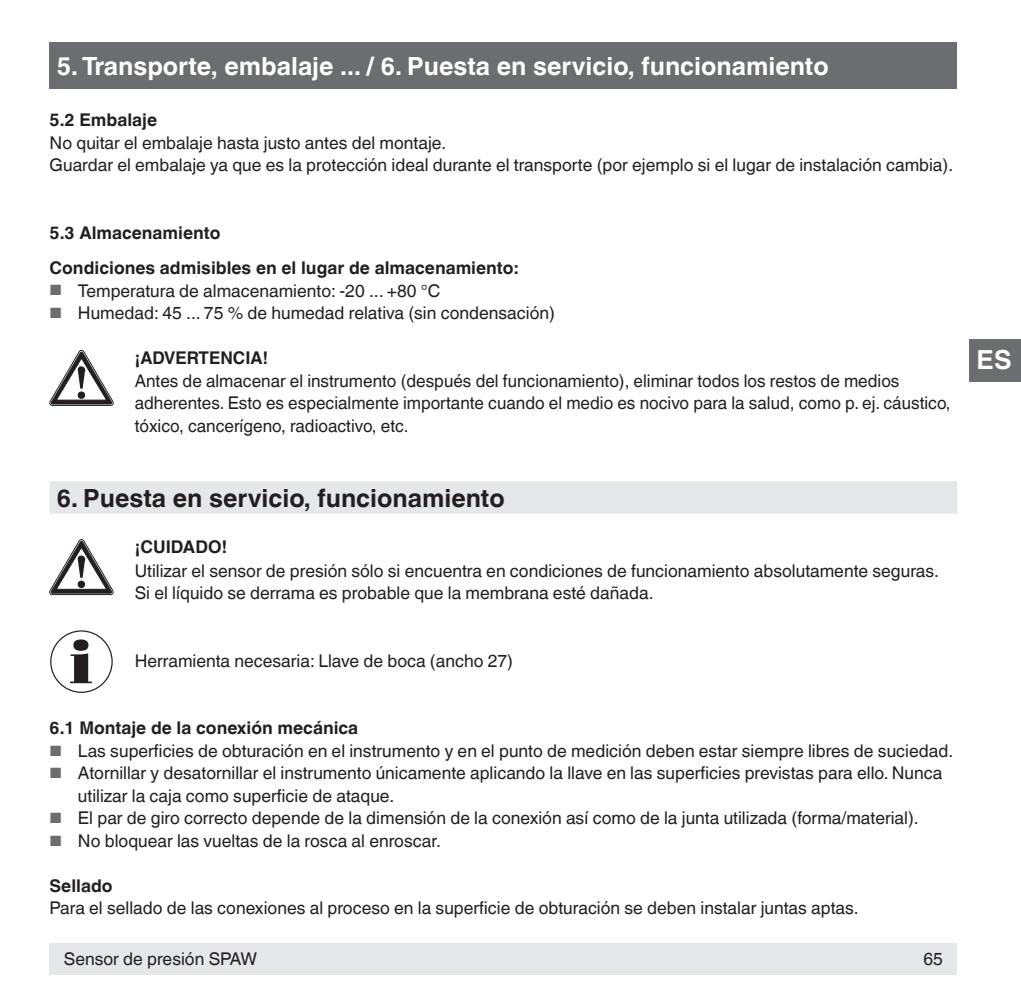
<style>
.page{position:relative;width:1021px;height:1007px;background:#fff}
.page>*{position:absolute;margin:0;border:0;box-sizing:border-box;transform-origin:0 0}
.t1{font:700 26.25px "Helvetica World";color:#fff}
.t2{font:700 25px "Helvetica World";color:#fff}
.t3{font:700 25px "Helvetica World";color:#231f20}
.t4{font:17.5px/22.5px "Helvetica World";color:#231f20}
.t5{font:700 17.5px/35px "Helvetica World";color:#231f20}
.s1{font-size:14.75px;color:#6c6d70}
</style>
<div class="page">
<div style="left:50px;top:942px;width:907px;height:32px;background:#e6e7e9"></div>
<div style="left:50px;top:42px;width:907px;height:47px;background:#6c6d70"></div>
<div style="left:969px;top:338px;width:52px;height:43px;background:#6c6d70"></div>
<div style="left:50px;top:481px;width:907px;height:32px;background:#e6e7e9"></div>
<svg style="left:50px;top:350px;width:63px;height:55px"></svg>
<svg style="left:50px;top:539px;width:63px;height:55px"></svg>
<svg style="left:70px;top:639px;width:22px;height:44px"></svg>
<div style="left:50px;top:630px;width:63px;height:62px;border:1px solid #231f20;border-radius:50%"></div>
<h2 class="t2" style="left:57px;top:51px;width:773px">5. Transporte, embalaje ... / 6. Puesta en servicio, funcionamiento</h2>
<p class="t5" style="left:50px;top:103px;width:109px">5.2 Embalaje</p>
<p class="t4" style="left:50px;top:132px;width:905px">No quitar el embalaje hasta justo antes del montaje.<br>Guardar el embalaje ya que es la protección ideal durante el transporte (por ejemplo si el lugar de instalación cambia).</p>
<p class="t5" style="left:50px;top:215px;width:470px">5.3 Almacenamiento<br>Condiciones admisibles en el lugar de almacenamiento:</p>
<p class="t4" style="left:50px;top:279px;width:392px"><span class="s1">■</span> Temperatura de almacenamiento: -20 ... +80 °C</p>
<p class="t4" style="left:50px;top:302px;width:507px"><span class="s1">■</span> Humedad: 45 ... 75 % de humedad relativa (sin condensación)</p>
<p class="t5" style="left:135px;top:340px;width:135px">¡ADVERTENCIA!</p>
<p class="t4" style="left:135px;top:369px;width:817px">Antes de almacenar el instrumento (después del funcionamiento), eliminar todos los restos de medios adherentes. Esto es especialmente importante cuando el medio es nocivo para la salud, como p. ej. cáustico, tóxico, cancerígeno, radioactivo, etc.</p>
<h2 class="t3" style="left:57px;top:483px;width:449px">6. Puesta en servicio, funcionamiento</h2>
<p class="t5" style="left:135px;top:529px;width:94px">¡CUIDADO!</p>
<p class="t4" style="left:135px;top:559px;width:805px">Utilizar el sensor de presión sólo si encuentra en condiciones de funcionamiento absolutamente seguras.<br>Si el líquido se derrama es probable que la membrana esté dañada.</p>
<p class="t4" style="left:135px;top:649px;width:380px">Herramienta necesaria: Llave de boca (ancho 27)</p>
<p class="t5" style="left:50px;top:710px;width:310px">6.1 Montaje de la conexión mecánica</p>
<p class="t4" style="left:50px;top:739px;width:905px"><span class="s1">■</span> Las superficies de obturación en el instrumento y en el punto de medición deben estar siempre libres de suciedad.</p>
<p class="t4" style="left:78px;top:762px;width:866px;text-indent:-28px"><span class="s1">■</span> Atornillar y desatornillar el instrumento únicamente aplicando la llave en las superficies previstas para ello. Nunca utilizar la caja como superficie de ataque.</p>
<p class="t4" style="left:50px;top:807px;width:870px"><span class="s1">■</span> El par de giro correcto depende de la dimensión de la conexión así como de la junta utilizada (forma/material).</p>
<p class="t4" style="left:50px;top:829px;width:393px"><span class="s1">■</span> No bloquear las vueltas de la rosca al enroscar.</p>
<p class="t5" style="left:50px;top:868px;width:65px">Sellado</p>
<p class="t4" style="left:50px;top:897px;width:810px">Para el sellado de las conexiones al proceso en la superficie de obturación se deben instalar juntas aptas.</p>
<p class="t4" style="left:64px;top:947px;width:195px">Sensor de presión SPAW</p>
<p class="t4" style="left:923px;top:947px;width:21px">65</p>
<h1 class="t1" style="left:976px;top:345px;width:36px">ES</h1>
</div>
